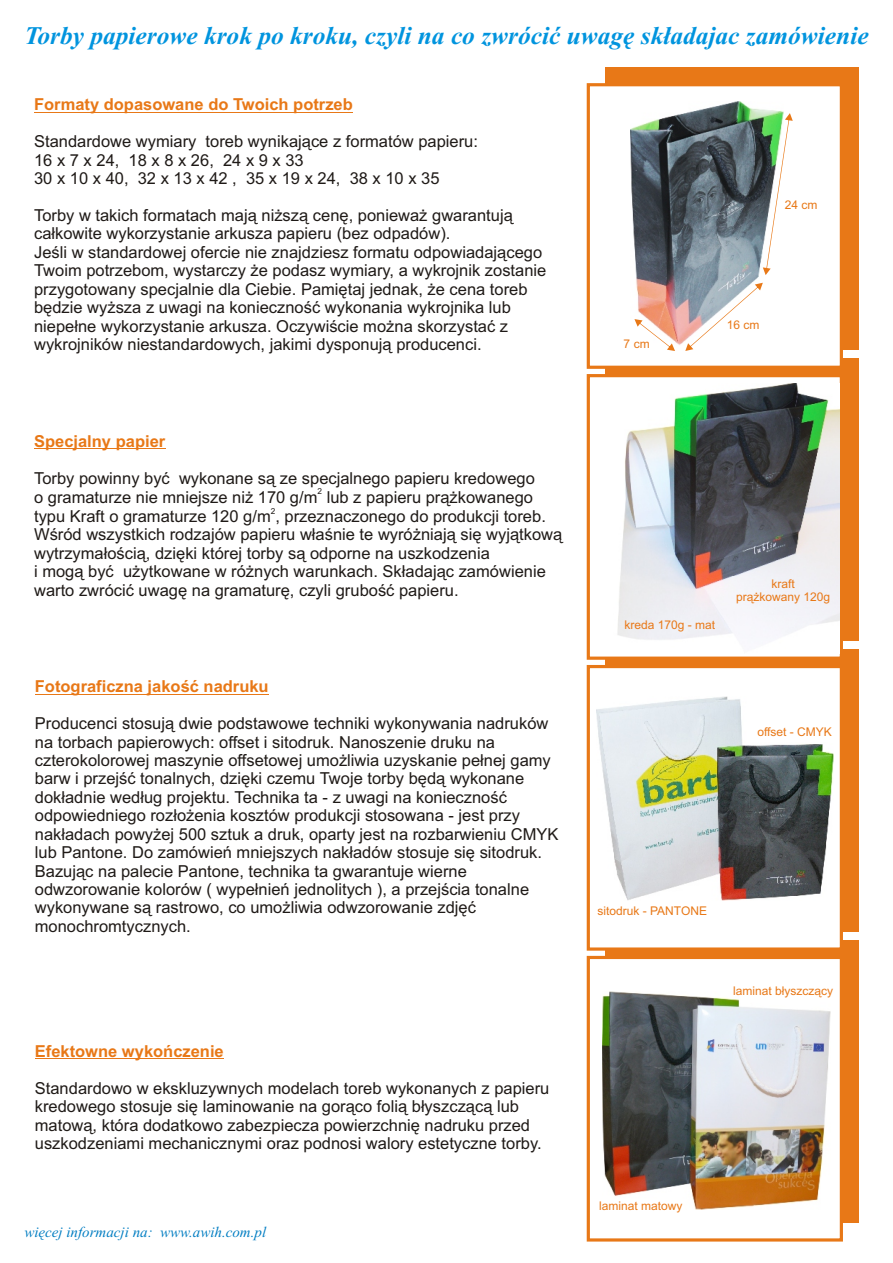
<style>
.page{position:relative;width:893px;height:1263px;background:#fff}
.page>*{position:absolute;margin:0;border:0;box-sizing:border-box;transform-origin:0 0}
.t1{font:italic 700 25.35px "Times New Roman";color:#0094de}
.t2{font:16.5px/18.5px "Arial";color:#1f1a17}
.t3{font:700 16.5px "Arial";color:#e87817}
.t4{font:italic 15px "Times New Roman";color:#007dc2}
.t5{font:12px/13.4px "Arial";color:#e87817;text-align:center}
.t6{font:8.25px "Arial";color:#1f1a17}
</style>
<div class="page">
<div style="left:606px;top:940px;width:253px;height:282px;background:#e87817"></div>
<div style="left:606px;top:649px;width:253px;height:282px;background:#e87817"></div>
<div style="left:606px;top:358px;width:253px;height:282px;background:#e87817"></div>
<div style="left:606px;top:67px;width:253px;height:283px;background:#e87817"></div>
<svg style="left:586px;top:954px;width:258px;height:288px;fill:#fff"></svg>
<svg style="left:586px;top:663px;width:258px;height:289px;fill:#fff"></svg>
<svg style="left:586px;top:82px;width:257px;height:288px;fill:#fff"></svg>
<img style="left:631px;top:101px;width:152px;height:245px">
<svg style="left:763px;top:113px;width:30px;height:162px;background:#cad7c5"></svg>
<svg style="left:685px;top:283px;width:78px;height:68px;background:#dedcde"></svg>
<svg style="left:634px;top:319px;width:41px;height:32px"></svg>
<img style="left:602px;top:991px;width:229px;height:218px">
<hr style="left:35px;top:1058px;width:189px;height:1px;background:#e87817">
<hr style="left:34px;top:112px;width:319px;height:1px;background:#e87817">
<img style="left:596px;top:696px;width:237px;height:204px">
<svg style="left:586px;top:372px;width:258px;height:289px;fill:#fff"></svg>
<img style="left:613px;top:384px;width:227px;height:269px">
<hr style="left:34px;top:448px;width:131px;height:1px;background:#e87817">
<hr style="left:35px;top:694px;width:234px;height:1px;background:#e87817">
<h1 class="t1" style="left:24px;top:27px;width:846px">Torby papierowe krok po kroku, czyli na co zwróciæ uwagê sk³adajac zamówienie</h1>
<p class="t3" style="left:34px;top:98px;width:320px">Formaty dopasowane do Twoich potrzeb</p>
<p class="t2" style="left:34px;top:134px;width:445px">Standardowe wymiary toreb wynikaj¹ce z formatów papieru:<br>16 x 7 x 24, 18 x 8 x 26, 24 x 9 x 33<br>30 x 10 x 40, 32 x 13 x 42 , 35 x 19 x 24, 38 x 10 x 35</p>
<p class="t2" style="left:34px;top:207px;width:514px">Torby w takich formatach maj¹ ni¿sz¹ cenê, poniewa¿ gwarantuj¹ ca³kowite wykorzystanie arkusza papieru (bez odpadów).<br>Jeœli w standardowej ofercie nie znajdziesz formatu odpowiadaj¹cego Twoim potrzebom, wystarczy ¿e podasz wymiary, a wykrojnik zostanie przygotowany specjalnie dla Ciebie. Pamiêtaj jednak, ¿e cena toreb bêdzie wy¿sza z uwagi na koniecznoœæ wykonania wykrojnika lub niepe³ne wykorzystanie arkusza. Oczywiœcie mo¿na skorzystaæ z wykrojników niestandardowych, jakimi dysponuj¹ producenci.</p>
<p class="t3" style="left:34px;top:435px;width:133px">Specjalny papier</p>
<p class="t2" style="left:34px;top:470px;width:502px">Torby powinny byæ wykonane s¹ ze specjalnego papieru kredowego</p>
<p class="t6" style="left:318px;top:488px;width:6px">2</p>
<p class="t2" style="left:34px;top:489px;width:500px">o gramaturze nie mniejsze ni¿ 170 g/m lub z papieru pr¹¿kowanego</p>
<p class="t6" style="left:271px;top:508px;width:6px">2</p>
<p class="t2" style="left:34px;top:508px;width:530px">typu Kraft o gramaturze 120 g/m , przeznaczonego do produkcji toreb.<br>Wœród wszystkich rodzajów papieru w³aœnie te wyró¿niaj¹ siê wyj¹tkow¹ wytrzyma³oœci¹, dziêki której torby s¹ odporne na uszkodzenia<br>i mog¹ byæ u¿ytkowane w ró¿nych warunkach. Sk³adaj¹c zamówienie warto zwróciæ uwagê na gramaturê, czyli gruboœæ papieru.</p>
<p class="t3" style="left:35px;top:680px;width:235px">Fotograficzna jakoœæ nadruku</p>
<p class="t2" style="left:35px;top:716px;width:525px">Producenci stosuj¹ dwie podstawowe techniki wykonywania nadruków na torbach papierowych: offset i sitodruk. Nanoszenie druku na czterokolorowej maszynie offsetowej umo¿liwia uzyskanie pe³nej gamy barw i przejœæ tonalnych, dziêki czemu Twoje torby bêd¹ wykonane dok³adnie wed³ug projektu. Technika ta - z uwagi na koniecznoœæ odpowiedniego roz³o¿enia kosztów produkcji stosowana - jest przy nak³adach powy¿ej 500 sztuk a druk, oparty jest na rozbarwieniu CMYK lub Pantone. Do zamówieñ mniejszych nak³adów stosuje siê sitodruk.<br>Bazuj¹c na palecie Pantone, technika ta gwarantuje wierne odwzorowanie kolorów ( wype³nieñ jednolitych ), a przejœcia tonalne wykonywane s¹ rastrowo, co umo¿liwia odwzorowanie zdjêæ monochromtycznych.</p>
<p class="t3" style="left:35px;top:1045px;width:190px">Efektowne wykoñczenie</p>
<p class="t2" style="left:35px;top:1080px;width:516px">Standardowo w ekskluzywnych modelach toreb wykonanych z papieru kredowego stosuje siê laminowanie na gor¹co foli¹ b³yszcz¹c¹ lub matow¹, która dodatkowo zabezpiecza powierzchniê nadruku przed uszkodzeniami mechanicznymi oraz podnosi walory estetyczne torby.</p>
<p class="t4" style="left:24px;top:1226px;width:243px">wiêcej informacji na: www.awih.com.pl</p>
<p class="t5" style="left:624px;top:338px;width:28px">7 cm</p>
<p class="t5" style="left:785px;top:200px;width:34px">24 cm</p>
<p class="t5" style="left:727px;top:319px;width:34px">16 cm</p>
<p class="t5" style="left:624px;top:619px;width:92px">kreda 170g - mat</p>
<p class="t5" style="left:736px;top:578px;width:96px">kraft<br>pr¹¿kowany 120g</p>
<p class="t5" style="left:757px;top:726px;width:76px">offset - CMYK</p>
<p class="t5" style="left:597px;top:905px;width:111px">sitodruk - PANTONE</p>
<p class="t5" style="left:733px;top:985px;width:102px">laminat b³yszcz¹cy</p>
<p class="t5" style="left:599px;top:1201px;width:85px">laminat matowy</p>
</div>
